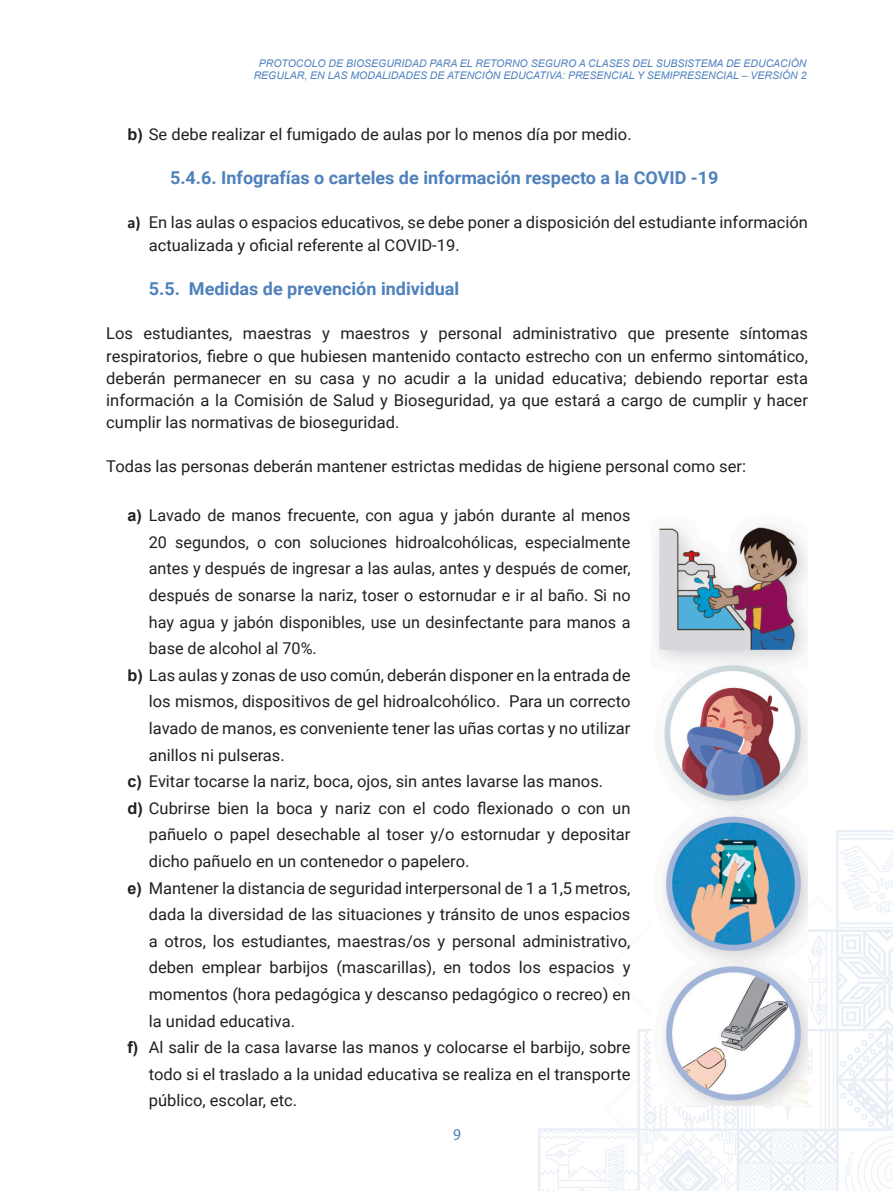
<style>
.page{position:relative;width:893px;height:1191px;background:#fff}
.page>*{position:absolute;margin:0;border:0;box-sizing:border-box;transform-origin:0 0}
.t1{font:700 17.7px "Roboto";color:#4f81bd}
.t2{font:semi-condensed 16.5px "Myriad Pro";color:#4f81bd}
.t3{font:16.2px/22.2px "Roboto";color:#231f20}
.t4{font:italic 10.5px/12.6px "Arial";color:#4f81bd;text-align:center}
.s1{font-family:"Arial";font-weight:700}
.s2{font-family:"Calibri";font-weight:700}
</style>
<div class="page">
<img style="left:538px;top:830px;width:355px;height:361px">
<img style="left:652px;top:527px;width:156px;height:579px">
<p class="t4" style="left:254px;top:57px;width:554px">PROTOCOLO DE BIOSEGURIDAD PARA EL RETORNO SEGURO A CLASES DEL SUBSISTEMA DE EDUCACIÓN<br>REGULAR, EN LAS MODALIDADES DE ATENCIÓN EDUCATIVA: PRESENCIAL Y SEMIPRESENCIAL – VERSIÓN 2</p>
<p class="t3" style="left:128px;top:123px;width:506px"><span class="s1">b)</span> Se debe realizar el fumigado de aulas por lo menos día por medio.</p>
<p class="t1" style="left:170px;top:168px;width:550px">5.4.6. Infografías o carteles de información respecto a la COVID -19</p>
<p class="t3" style="left:149px;top:212px;width:661px;text-indent:-21px"><span class="s2">a)</span> En las aulas o espacios educativos, se debe poner a disposición del estudiante información actualizada y oficial referente al COVID-19.</p>
<p class="t1" style="left:149px;top:278px;width:312px">5.5. Medidas de prevención individual</p>
<p class="t3" style="left:106px;top:323px;width:703px;text-align:justify">Los estudiantes, maestras y maestros y personal administrativo que presente síntomas respiratorios, fiebre o que hubiesen mantenido contacto estrecho con un enfermo sintomático, deberán permanecer en su casa y no acudir a la unidad educativa; debiendo reportar esta información a la Comisión de Salud y Bioseguridad, ya que estará a cargo de cumplir y hacer cumplir las normativas de bioseguridad.</p>
<p class="t3" style="left:106px;top:456px;width:641px">Todas las personas deberán mantener estrictas medidas de higiene personal como ser:</p>
<p class="t3" style="left:128px;top:504px;width:504px"><span class="s1">a)</span> Lavado de manos frecuente, con agua y jabón durante al menos</p>
<p class="t3" style="left:149px;top:531px;width:483px">20 segundos, o con soluciones hidroalcohólicas, especialmente</p>
<p class="t3" style="left:149px;top:557px;width:483px">antes y después de ingresar a las aulas, antes y después de comer,</p>
<p class="t3" style="left:149px;top:584px;width:483px">después de sonarse la nariz, toser o estornudar e ir al baño. Si no</p>
<p class="t3" style="left:149px;top:611px;width:483px">hay agua y jabón disponibles, use un desinfectante para manos a</p>
<p class="t3" style="left:149px;top:637px;width:169px">base de alcohol al 70%.</p>
<p class="t3" style="left:128px;top:664px;width:504px"><span class="s1">b)</span> Las aulas y zonas de uso común, deberán disponer en la entrada de</p>
<p class="t3" style="left:149px;top:690px;width:483px">los mismos, dispositivos de gel hidroalcohólico. Para un correcto</p>
<p class="t3" style="left:149px;top:717px;width:483px">lavado de manos, es conveniente tener las uñas cortas y no utilizar</p>
<p class="t3" style="left:149px;top:744px;width:137px">anillos ni pulseras.</p>
<p class="t3" style="left:128px;top:770px;width:477px"><span class="s1">c)</span> Evitar tocarse la nariz, boca, ojos, sin antes lavarse las manos.</p>
<p class="t3" style="left:128px;top:797px;width:504px"><span class="s1">d)</span> Cubrirse bien la boca y nariz con el codo flexionado o con un</p>
<p class="t3" style="left:149px;top:823px;width:483px">pañuelo o papel desechable al toser y/o estornudar y depositar</p>
<p class="t3" style="left:149px;top:850px;width:322px">dicho pañuelo en un contenedor o papelero.</p>
<p class="t3" style="left:128px;top:877px;width:504px"><span class="s1">e)</span> Mantener la distancia de seguridad interpersonal de 1 a 1,5 metros,</p>
<p class="t3" style="left:149px;top:903px;width:483px">dada la diversidad de las situaciones y tránsito de unos espacios</p>
<p class="t3" style="left:149px;top:930px;width:483px">a otros, los estudiantes, maestras/os y personal administrativo,</p>
<p class="t3" style="left:149px;top:956px;width:483px">deben emplear barbijos (mascarillas), en todos los espacios y</p>
<p class="t3" style="left:149px;top:983px;width:483px">momentos (hora pedagógica y descanso pedagógico o recreo) en</p>
<p class="t3" style="left:149px;top:1010px;width:148px">la unidad educativa.</p>
<p class="t3" style="left:128px;top:1036px;width:504px"><span class="s1">f)</span> Al salir de la casa lavarse las manos y colocarse el barbijo, sobre</p>
<p class="t3" style="left:149px;top:1063px;width:483px">todo si el traslado a la unidad educativa se realiza en el transporte</p>
<p class="t3" style="left:149px;top:1089px;width:150px">público, escolar, etc.</p>
<p class="t2" style="left:453px;top:1124px;width:9px">9</p>
</div>
